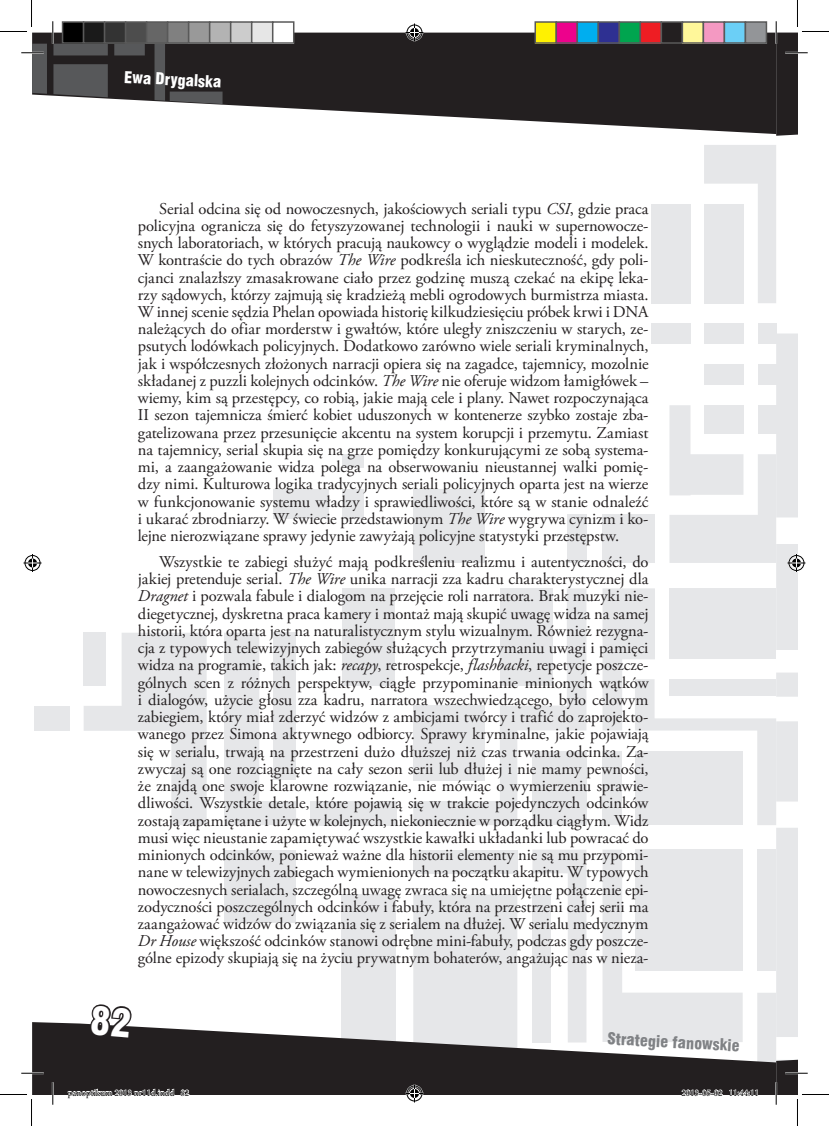
<style>
.page{position:relative;width:829px;height:1126px;background:#fff}
.page>*{position:absolute;margin:0;border:0;box-sizing:border-box;transform-origin:0 0}
.t1{font:16.5px/17.2px "Adobe Garamond Pro";letter-spacing:-.005em;color:#231f20;text-align:justify}
.t2{font:15px "Swis 721 Blk Cn PL";color:#808285}
.t3{font:15px "Swis 721 Blk Cn PL";color:#fff}
.t4{font:9px "Minion Pro";color:#000}
.s1{font-style:italic}
</style>
<div class="page">
<div style="left:566px;top:515px;width:20px;height:48px;background:#e6e7e9"></div>
<div style="left:309px;top:801px;width:87px;height:24px;background:#e6e7e9"></div>
<div style="left:35px;top:706px;width:35px;height:25px;background:#e6e7e9"></div>
<div style="left:342px;top:895px;width:54px;height:193px;background:#e6e7e9"></div>
<div style="left:224px;top:850px;width:71px;height:73px;background:#e6e7e9"></div>
<div style="left:413px;top:489px;width:72px;height:74px;background:#e6e7e9"></div>
<div style="left:273px;top:489px;width:56px;height:30px;background:#e6e7e9"></div>
<div style="left:342px;top:489px;width:21px;height:30px;background:#e6e7e9"></div>
<div style="left:342px;top:455px;width:21px;height:13px;background:#e6e7e9"></div>
<div style="left:342px;top:588px;width:53px;height:98px;background:#e6e7e9"></div>
<svg style="left:413px;top:588px;width:173px;height:237px;fill:#e6e7e9"></svg>
<svg style="left:224px;top:633px;width:72px;height:192px"></svg>
<svg style="left:84px;top:633px;width:122px;height:192px"></svg>
<svg style="left:211px;top:33px;width:564px;height:101px;fill:#231f20"></svg>
<svg style="left:32px;top:1022px;width:570px;height:72px;fill:#231f20"></svg>
<hr style="left:21px;top:1072px;width:23px;height:2px;background:#fff">
<hr style="left:52px;top:1082px;width:2px;height:23px;background:#fff">
<svg style="left:21px;top:1073px;width:23px;height:1px"></svg>
<svg style="left:53px;top:1082px;width:1px;height:23px"></svg>
<svg style="left:0;top:0;width:222px;height:104px"></svg>
<svg style="left:0;top:1094px;width:32px;height:32px"></svg>
<svg style="left:775px;top:0;width:53px;height:136px"></svg>
<svg style="left:405px;top:24px;width:18px;height:18px"></svg>
<svg style="left:405px;top:850px;width:181px;height:252px"></svg>
<svg style="left:24px;top:554px;width:18px;height:18px"></svg>
<div style="left:63px;top:22px;width:21px;height:21px;background:#000"></div>
<div style="left:62px;top:21px;width:22px;height:23px;border:2px solid #595959"></div>
<div style="left:84px;top:22px;width:21px;height:21px;background:#1a1a1a"></div>
<div style="left:83px;top:21px;width:22px;height:23px;border:2px solid #595959"></div>
<div style="left:105px;top:22px;width:21px;height:21px;background:#333"></div>
<div style="left:104px;top:21px;width:22px;height:23px;border:2px solid #595959"></div>
<div style="left:126px;top:22px;width:21px;height:21px;background:#4d4d4d"></div>
<div style="left:125px;top:21px;width:22px;height:23px;border:2px solid #595959"></div>
<div style="left:147px;top:22px;width:21px;height:21px;background:#666"></div>
<div style="left:146px;top:21px;width:22px;height:23px;border:2px solid #595959"></div>
<div style="left:168px;top:22px;width:21px;height:21px;background:#808080"></div>
<div style="left:167px;top:21px;width:22px;height:23px;border:2px solid #595959"></div>
<div style="left:189px;top:22px;width:21px;height:21px;background:#999"></div>
<div style="left:188px;top:21px;width:22px;height:23px;border:2px solid #595959"></div>
<div style="left:210px;top:22px;width:21px;height:21px;background:#b3b3b3"></div>
<div style="left:209px;top:21px;width:22px;height:23px;border:2px solid #595959"></div>
<div style="left:231px;top:22px;width:21px;height:21px;background:#ccc"></div>
<div style="left:230px;top:21px;width:22px;height:23px;border:2px solid #595959"></div>
<div style="left:252px;top:22px;width:21px;height:21px;background:#e6e6e6"></div>
<div style="left:251px;top:21px;width:22px;height:23px;border:2px solid #595959"></div>
<div style="left:273px;top:22px;width:21px;height:21px;background:#fff"></div>
<div style="left:272px;top:21px;width:22px;height:23px;border:2px solid #595959"></div>
<div style="left:535px;top:22px;width:21px;height:21px;background:#fff101"></div>
<div style="left:534px;top:21px;width:23px;height:23px;border:2px solid #595959"></div>
<div style="left:556px;top:22px;width:21px;height:21px;background:#ed028c"></div>
<div style="left:555px;top:21px;width:23px;height:23px;border:2px solid #595959"></div>
<div style="left:577px;top:22px;width:21px;height:21px;background:#00aeef"></div>
<div style="left:576px;top:21px;width:23px;height:23px;border:2px solid #595959"></div>
<div style="left:598px;top:22px;width:21px;height:21px;background:#2e3092"></div>
<div style="left:597px;top:21px;width:23px;height:23px;border:2px solid #595959"></div>
<div style="left:619px;top:22px;width:21px;height:21px;background:#00a54f"></div>
<div style="left:618px;top:21px;width:23px;height:23px;border:2px solid #595959"></div>
<div style="left:640px;top:22px;width:21px;height:21px;background:#ee1d23"></div>
<div style="left:639px;top:21px;width:23px;height:23px;border:2px solid #595959"></div>
<div style="left:661px;top:22px;width:21px;height:21px;background:#231f20"></div>
<div style="left:660px;top:21px;width:23px;height:23px;border:2px solid #595959"></div>
<div style="left:682px;top:22px;width:21px;height:21px;background:#fff79a"></div>
<div style="left:681px;top:21px;width:23px;height:23px;border:2px solid #595959"></div>
<div style="left:703px;top:22px;width:21px;height:21px;background:#f499c2"></div>
<div style="left:702px;top:21px;width:23px;height:23px;border:2px solid #595959"></div>
<div style="left:724px;top:22px;width:21px;height:21px;background:#6bcff6"></div>
<div style="left:723px;top:21px;width:23px;height:23px;border:2px solid #595959"></div>
<div style="left:745px;top:22px;width:21px;height:21px;background:#939598"></div>
<div style="left:744px;top:21px;width:23px;height:23px;border:2px solid #595959"></div>
<svg style="left:602px;top:145px;width:226px;height:981px"></svg>
<svg style="left:67px;top:1004px;width:122px;height:91px"></svg>
<p class="t3" style="left:125px;top:67px;width:99px;rotate:3deg">Ewa Drygalska</p>
<p class="t1" style="left:138px;top:200px;width:512px;text-indent:21px">Serial odcina się od nowoczesnych, jakościowych seriali typu <span class="s1">CSI</span>, gdzie praca policyjna ogranicza się do fetyszyzowanej technologii i nauki w supernowocze&shy;snych laboratoriach, w których pracują naukowcy o wyglądzie modeli i modelek.<br>W kontraście do tych obrazów <span class="s1">The Wire</span> podkreśla ich nieskuteczność, gdy poli&shy;cjanci znalazłszy zmasakrowane ciało przez godzinę muszą czekać na ekipę leka&shy;rzy sądowych, którzy zajmują się kradzieżą mebli ogrodowych burmistrza miasta.<br>W innej scenie sędzia Phelan opowiada historię kilkudziesięciu próbek krwi i DNA należących do ofiar morderstw i gwałtów, które uległy zniszczeniu w starych, ze&shy;psutych lodówkach policyjnych. Dodatkowo zarówno wiele seriali kryminalnych, jak i współczesnych złożonych narracji opiera się na zagadce, tajemnicy, mozolnie składanej z puzzli kolejnych odcinków. <span class="s1">The Wire</span> nie oferuje widzom łamigłówek – wiemy, kim są przestępcy, co robią, jakie mają cele i plany. Nawet rozpoczynająca II sezon tajemnicza śmierć kobiet uduszonych w kontenerze szybko zostaje zba&shy;gatelizowana przez przesunięcie akcentu na system korupcji i przemytu. Zamiast na tajemnicy, serial skupia się na grze pomiędzy konkurującymi ze sobą systema&shy;mi, a zaangażowanie widza polega na obserwowaniu nieustannej walki pomię&shy;dzy nimi. Kulturowa logika tradycyjnych seriali policyjnych oparta jest na wierze w funkcjonowanie systemu władzy i sprawiedliwości, które są w stanie odnaleźć i ukarać zbrodniarzy. W świecie przedstawionym <span class="s1">The Wire</span> wygrywa cynizm i ko&shy;lejne nierozwiązane sprawy jedynie zawyżają policyjne statystyki przestępstw.</p>
<p class="t1" style="left:138px;top:554px;width:512px;text-indent:21px">Wszystkie te zabiegi służyć mają podkreśleniu realizmu i autentyczności, do jakiej pretenduje serial. <span class="s1">The Wire</span> unika narracji zza kadru charakterystycznej dla <span class="s1">Dragnet</span> i pozwala fabule i dialogom na przejęcie roli narratora. Brak muzyki nie&shy;diegetycznej, dyskretna praca kamery i montaż mają skupić uwagę widza na samej historii, która oparta jest na naturalistycznym stylu wizualnym. Również rezygna&shy;cja z typowych telewizyjnych zabiegów służących przytrzymaniu uwagi i pamięci widza na programie, takich jak: <span class="s1">recapy</span>, retrospekcje, <span class="s1">flashbacki</span>, repetycje poszcze&shy;gólnych scen z różnych perspektyw, ciągłe przypominanie minionych wątków i dialogów, użycie głosu zza kadru, narratora wszechwiedzącego, było celowym zabiegiem, który miał zderzyć widzów z ambicjami twórcy i trafić do zaprojekto&shy;wanego przez Simona aktywnego odbiorcy. Sprawy kryminalne, jakie pojawiają się w serialu, trwają na przestrzeni dużo dłuższej niż czas trwania odcinka. Za&shy;zwyczaj są one rozciągnięte na cały sezon serii lub dłużej i nie mamy pewności, że znajdą one swoje klarowne rozwiązanie, nie mówiąc o wymierzeniu sprawie&shy;dliwości. Wszystkie detale, które pojawią się w trakcie pojedynczych odcinków zostają zapamiętane i użyte w kolejnych, niekoniecznie w porządku ciągłym. Widz musi więc nieustanie zapamiętywać wszystkie kawałki układanki lub powracać do minionych odcinków, ponieważ ważne dla historii elementy nie są mu przypomi&shy;nane w telewizyjnych zabiegach wymienionych na początku akapitu. W typowych nowoczesnych serialach, szczególną uwagę zwraca się na umiejętne połączenie epi&shy;zodyczności poszczególnych odcinków i fabuły, która na przestrzeni całej serii ma zaangażować widzów do związania się z serialem na dłużej. W serialu medycznym <span class="s1">Dr House</span> większość odcinków stanowi odrębne mini-fabuły, podczas gdy poszcze&shy;gólne epizody skupiają się na życiu prywatnym bohaterów, angażując nas w nieza-</p>
<p class="t2" style="left:608px;top:1029px;width:134px;rotate:3deg">Strategie fanowskie</p>
<p class="t4" style="left:68px;top:1087px;width:123px">panoptikum 2013 nr11d.indd 82</p>
<p class="t4" style="left:681px;top:1087px;width:79px">2013-05-02 11:44:11</p>
</div>
